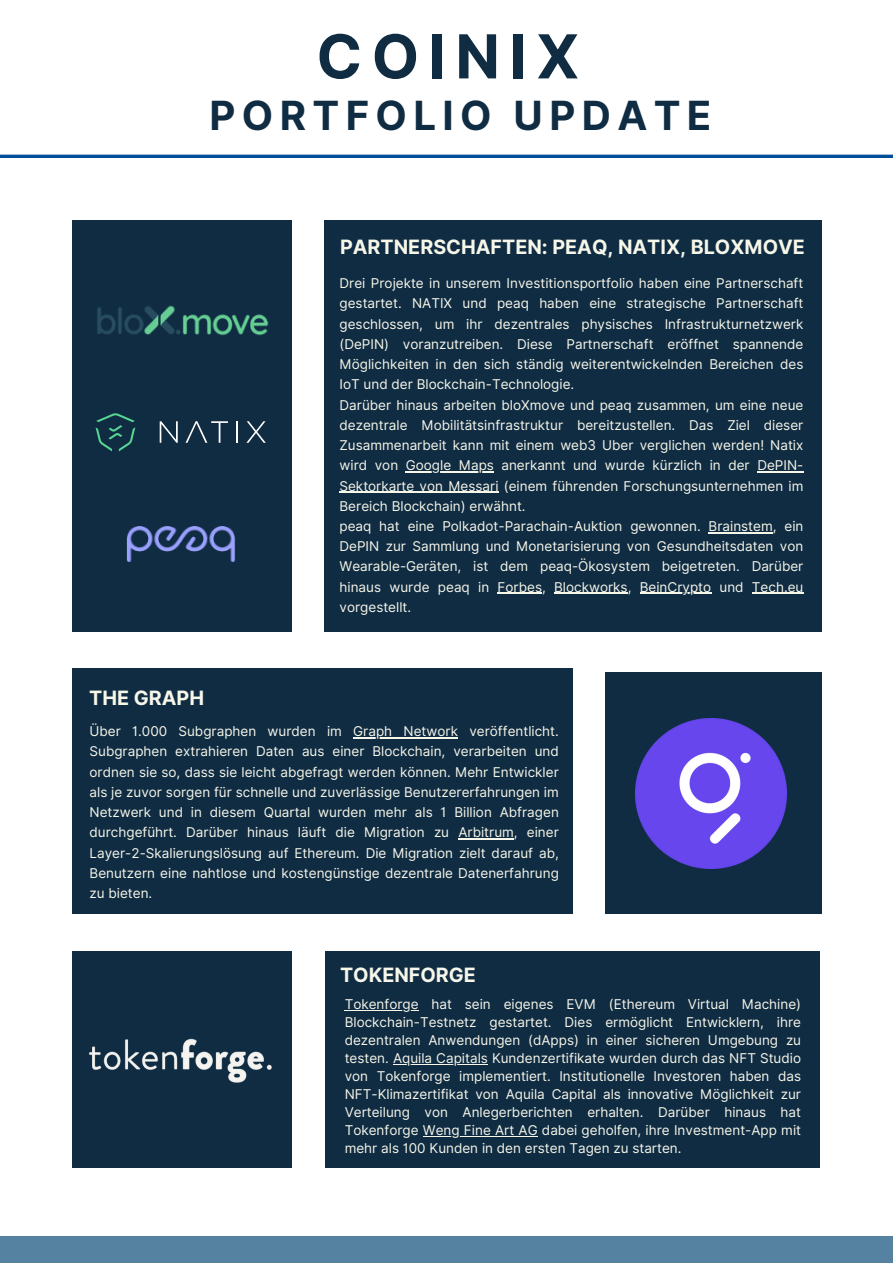
<style>
.page{position:relative;width:893px;height:1264px;background:#fff}
.page>*{position:absolute;margin:0;border:0;box-sizing:border-box;transform-origin:0 0}
.t1{font:700 60.6px "Inter";letter-spacing:.16em;color:#102c43}
.t2{font:700 40.2px "Inter";letter-spacing:.16em;color:#102c43}
.t3{font:700 19.8px "Inter";color:#f6f6e9}
.t4{font:13.5px/20.2px "Inter";color:#f6f6e9;text-align:justify}
</style>
<div class="page">
<div style="left:72px;top:668px;width:501px;height:245px;background:#102c43"></div>
<div style="left:325px;top:951px;width:495px;height:216px;background:#102c43"></div>
<hr style="left:0;top:155px;width:892px;height:3px;background:#004d99">
<div style="left:0;top:1235px;width:892px;height:27px;background:#5582a1"></div>
<div style="left:72px;top:951px;width:220px;height:216px;background:#102c43"></div>
<img style="left:89px;top:1038px;width:183px;height:45px">
<div style="left:324px;top:220px;width:497px;height:411px;background:#102c43"></div>
<div style="left:72px;top:220px;width:220px;height:411px;background:#102c43"></div>
<svg style="left:160px;top:421px;width:18px;height:22px"></svg>
<svg style="left:185px;top:421px;width:43px;height:22px"></svg>
<hr style="left:236px;top:421px;width:2px;height:22px;background:#fff">
<svg style="left:246px;top:421px;width:20px;height:22px"></svg>
<svg style="left:96px;top:413px;width:39px;height:38px"></svg>
<img style="left:126px;top:526px;width:109px;height:36px">
<img style="left:97px;top:305px;width:172px;height:31px">
<hr style="left:344px;top:1009px;width:74px;height:1px;background:#f6f6e9">
<hr style="left:393px;top:1063px;width:95px;height:1px;background:#f6f6e9">
<hr style="left:423px;top:1135px;width:114px;height:1px;background:#f6f6e9">
<hr style="left:406px;top:471px;width:88px;height:1px;background:#f6f6e9">
<hr style="left:757px;top:471px;width:46px;height:1px;background:#f6f6e9">
<hr style="left:339px;top:491px;width:159px;height:2px;background:#f6f6e9">
<hr style="left:708px;top:532px;width:64px;height:1px;background:#f6f6e9">
<hr style="left:497px;top:593px;width:45px;height:1px;background:#f6f6e9">
<hr style="left:554px;top:593px;width:73px;height:1px;background:#f6f6e9">
<hr style="left:639px;top:593px;width:72px;height:1px;background:#f6f6e9">
<hr style="left:752px;top:593px;width:51px;height:1px;background:#f6f6e9">
<div style="left:605px;top:672px;width:216px;height:241px;background:#102c43"></div>
<img style="left:635px;top:718px;width:151px;height:151px">
<hr style="left:353px;top:737px;width:105px;height:1px;background:#f6f6e9">
<hr style="left:458px;top:838px;width:56px;height:1px;background:#f6f6e9">
<p class="t1" style="left:316px;top:20px;width:264px">COINIX</p>
<p class="t2" style="left:209px;top:91px;width:503px">PORTFOLIO UPDATE</p>
<p class="t3" style="left:340px;top:235px;width:466px">PARTNERSCHAFTEN: PEAQ, NATIX, BLOXMOVE</p>
<p class="t4" style="left:339px;top:273px;width:465px">Drei Projekte in unserem Investitionsportfolio haben eine Partnerschaft gestartet. NATIX und peaq haben eine strategische Partnerschaft geschlossen, um ihr dezentrales physisches Infrastrukturnetzwerk (DePIN) voranzutreiben. Diese Partnerschaft eröffnet spannende Möglichkeiten in den sich ständig weiterentwickelnden Bereichen des IoT und der Blockchain-Technologie.</p>
<p class="t4" style="left:339px;top:394px;width:465px">Darüber hinaus arbeiten bloXmove und peaq zusammen, um eine neue dezentrale Mobilitätsinfrastruktur bereitzustellen. Das Ziel dieser Zusammenarbeit kann mit einem web3 Uber verglichen werden! Natix wird von Google Maps anerkannt und wurde kürzlich in der DePIN-Sektorkarte von Messari (einem führenden Forschungsunternehmen im Bereich Blockchain) erwähnt.</p>
<p class="t4" style="left:339px;top:516px;width:465px">peaq hat eine Polkadot-Parachain-Auktion gewonnen. Brainstem, ein DePIN zur Sammlung und Monetarisierung von Gesundheitsdaten von Wearable-Geräten, ist dem peaq-Ökosystem beigetreten. Darüber hinaus wurde peaq in Forbes, Blockworks, BeinCrypto und Tech.eu vorgestellt.</p>
<p class="t3" style="left:89px;top:686px;width:116px">THE GRAPH</p>
<p class="t4" style="left:90px;top:721px;width:471px">Über 1.000 Subgraphen wurden im Graph Network veröffentlicht.<br>Subgraphen extrahieren Daten aus einer Blockchain, verarbeiten und ordnen sie so, dass sie leicht abgefragt werden können. Mehr Entwickler als je zuvor sorgen für schnelle und zuverlässige Benutzererfahrungen im Netzwerk und in diesem Quartal wurden mehr als 1 Billion Abfragen durchgeführt. Darüber hinaus läuft die Migration zu Arbitrum, einer Layer-2-Skalierungslösung auf Ethereum. Die Migration zielt darauf ab, Benutzern eine nahtlose und kostengünstige dezentrale Datenerfahrung zu bieten.</p>
<p class="t3" style="left:340px;top:963px;width:137px">TOKENFORGE</p>
<p class="t4" style="left:344px;top:994px;width:458px;line-height:18px">Tokenforge hat sein eigenes EVM (Ethereum Virtual Machine)<br>Blockchain-Testnetz gestartet. Dies ermöglicht Entwicklern, ihre dezentralen Anwendungen (dApps) in einer sicheren Umgebung zu testen. Aquila Capitals Kundenzertifikate wurden durch das NFT Studio von Tokenforge implementiert. Institutionelle Investoren haben das NFT-Klimazertifikat von Aquila Capital als innovative Möglichkeit zur Verteilung von Anlegerberichten erhalten. Darüber hinaus hat Tokenforge Weng Fine Art AG dabei geholfen, ihre Investment-App mit mehr als 100 Kunden in den ersten Tagen zu starten.</p>
</div>
